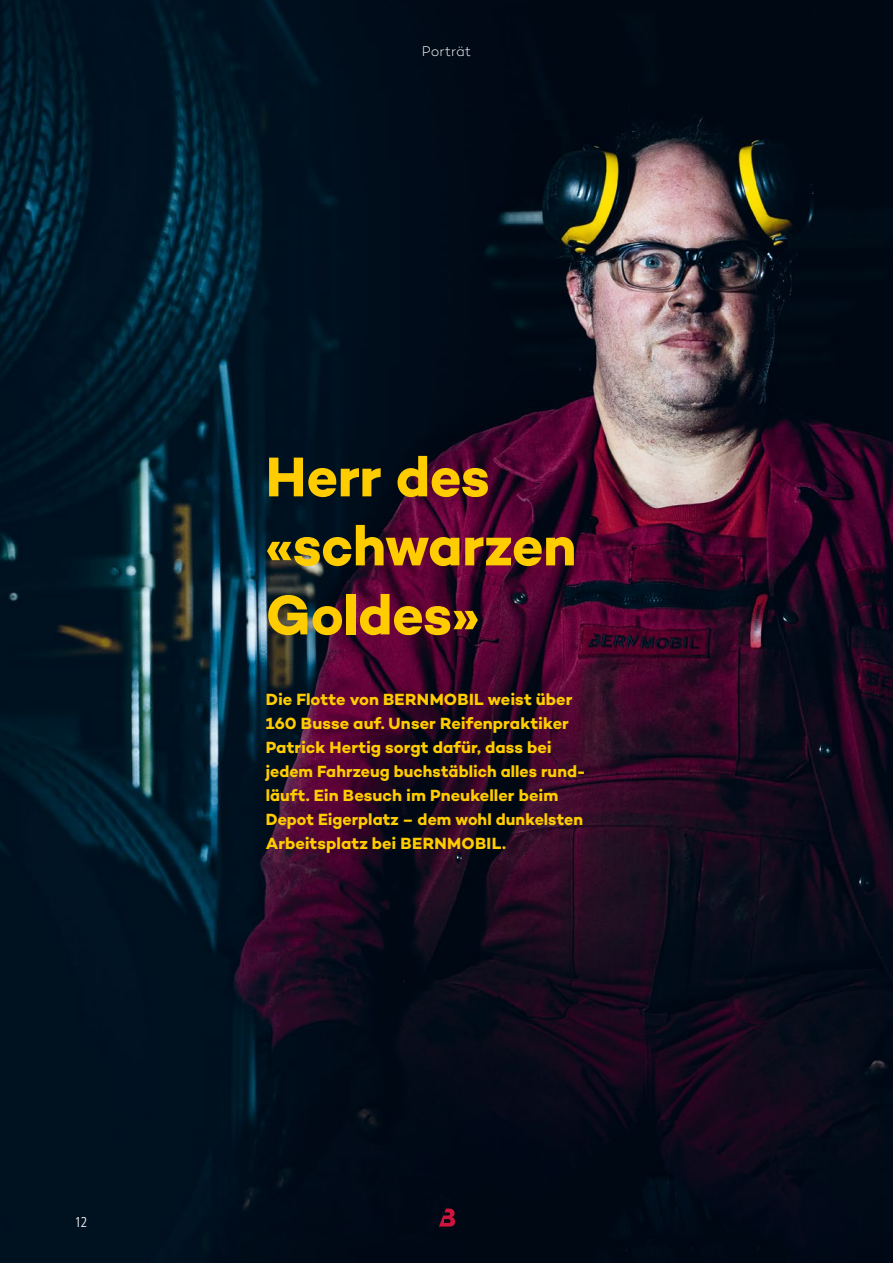
<style>
.page{position:relative;width:893px;height:1263px;background:#fff}
.page>*{position:absolute;margin:0;border:0;box-sizing:border-box;transform-origin:0 0}
.t1{font:700 57px/69px "Campton";letter-spacing:-.01em;color:#fc0}
.t2{font:700 16.5px/24px "Campton";letter-spacing:.005em;color:#fc0}
.t3{font:300 14.25px "Campton";letter-spacing:.005em;color:#fff}
.t4{font:300 condensed 14.25px "Frutiger LT Std";color:#fff}
</style>
<div class="page">
<img style="left:0;top:0;width:893px;height:1263px">
<svg style="left:439px;top:1208px;width:16px;height:18px"></svg>
<p class="t4" style="left:74px;top:1213px;width:14px">12</p>
<p class="t3" style="left:422px;top:42px;width:51px">Porträt</p>
<h1 class="t1" style="left:266px;top:441px;width:312px">Herr des «schwarzen<br>Goldes»</h1>
<p class="t2" style="left:266px;top:687px;width:322px">Die Flotte von BERNMOBIL weist über 160 Busse auf. Unser Reifenpraktiker Patrick Hertig sorgt dafür, dass bei jedem Fahrzeug buchstäblich alles rund&shy;läuft. Ein Besuch im Pneukeller beim Depot Eigerplatz – dem wohl dunkelsten Arbeitsplatz bei BERNMOBIL.</p>
</div>
